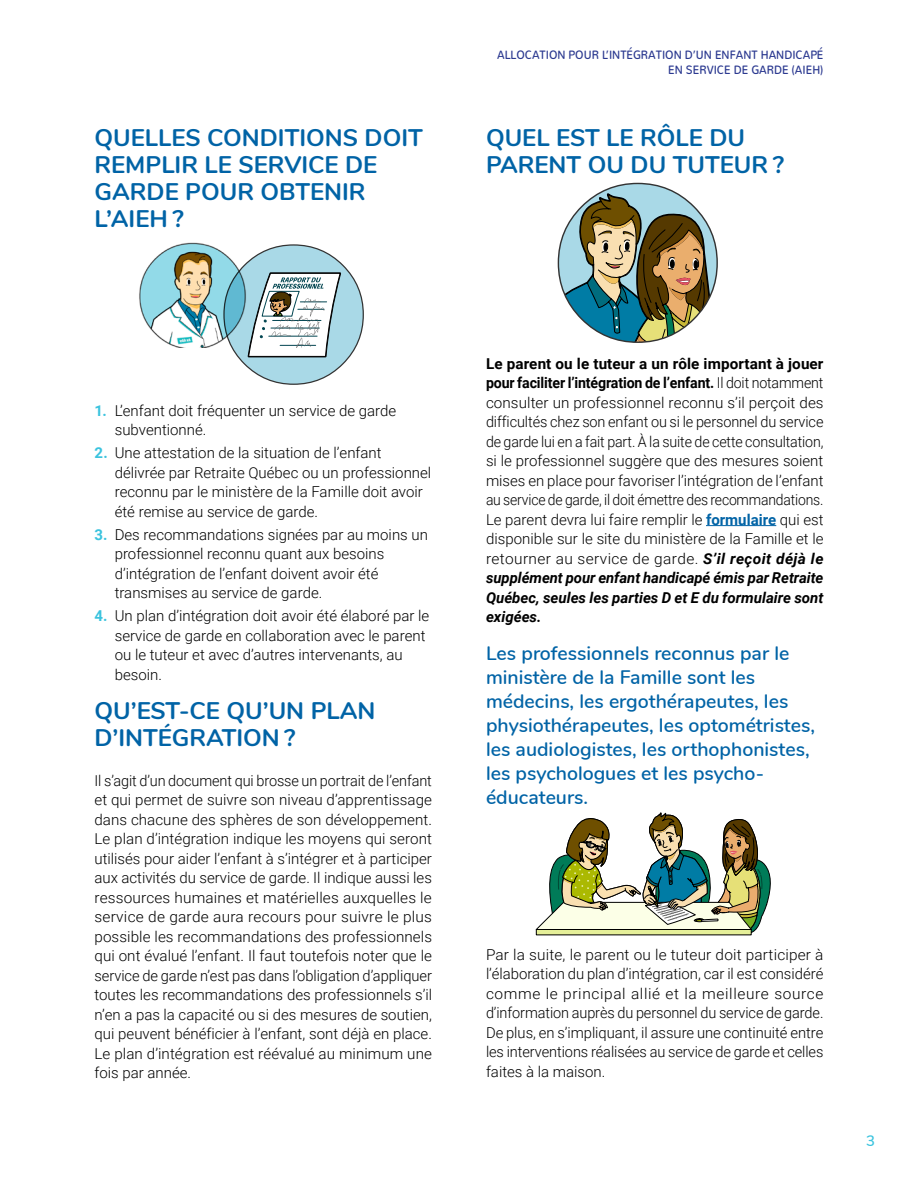
<style>
.page{position:relative;width:918px;height:1188px;background:#fff}
.page>*{position:absolute;margin:0;border:0;box-sizing:border-box;transform-origin:0 0}
.t1{font:700 24px/27px "Nunito";color:#0063a6}
.t2{font:600 19.5px/24px "Nunito";color:#0063a6}
.t3{font:300 15px/19.5px "Roboto";color:#000}
.t4{font:300 15px/19.5px "Roboto";color:#000;text-align:justify;scale:.96 1}
.t5{font:300 15px/19.5px "Roboto";color:#000;text-align:justify;scale:.95 1}
.t6{font:600 15px "Nunito";color:#3bc3de}
.t7{font:500 12px/14.4px "Nunito";color:#2b3990;text-align:right;scale:.9 1}
.s1{font-weight:700;color:#3bc3de}
.s2{font-weight:700}
.s3{font-weight:700;color:#0063a6}
.s4{font-weight:700;font-style:italic}
</style>
<div class="page">
<hr style="left:706px;top:525px;width:70px;height:1px;background:#0063a6">
<svg style="left:231px;top:244px;width:133px;height:141px"></svg>
<img style="left:139px;top:242px;width:111px;height:106px">
<svg style="left:557px;top:182px;width:161px;height:161px"></svg>
<svg style="left:536px;top:812px;width:235px;height:123px"></svg>
<h2 class="t1" style="left:94px;top:123px;width:330px">QUELLES CONDITIONS DOIT<br>REMPLIR LE SERVICE DE<br>GARDE POUR OBTENIR<br>L’AIEH ?</h2>
<p class="t3" style="left:115px;top:400px;width:283px;text-indent:-20px"><span class="s1">1.</span> L’enfant doit fréquenter un service de garde subventionné.</p>
<p class="t3" style="left:115px;top:443px;width:318px;text-indent:-20px"><span class="s1">2.</span> Une attestation de la situation de l’enfant délivrée par Retraite Québec ou un professionnel reconnu par le ministère de la Famille doit avoir été remise au service de garde.</p>
<p class="t3" style="left:115px;top:524px;width:315px;text-indent:-20px"><span class="s1">3.</span> Des recommandations signées par au moins un professionnel reconnu quant aux besoins d’intégration de l’enfant doivent avoir été transmises au service de garde.</p>
<p class="t3" style="left:115px;top:606px;width:316px;text-indent:-20px"><span class="s1">4.</span> Un plan d’intégration doit avoir été élaboré par le service de garde en collaboration avec le parent ou le tuteur et avec d’autres intervenants, au besoin.</p>
<h2 class="t1" style="left:94px;top:696px;width:282px">QU’EST-CE QU’UN PLAN<br>D’INTÉGRATION ?</h2>
<p class="t4" style="left:94px;top:770px;width:353px">Il s’agit d’un document qui brosse un portrait de l’enfant et qui permet de suivre son niveau d’apprentissage dans chacune des sphères de son développement.<br>Le plan d’intégration indique les moyens qui seront utilisés pour aider l’enfant à s’intégrer et à participer aux activités du service de garde. Il indique aussi les ressources humaines et matérielles auxquelles le service de garde aura recours pour suivre le plus possible les recommandations des professionnels qui ont évalué l’enfant. Il faut toutefois noter que le service de garde n’est pas dans l’obligation d’appliquer toutes les recommandations des professionnels s’il n’en a pas la capacité ou si des mesures de soutien, qui peuvent bénéficier à l’enfant, sont déjà en place.<br>Le plan d’intégration est réévalué au minimum une fois par année.</p>
<p class="t7" style="left:497px;top:47px;width:364px">ALLOCATION POUR L’INTÉGRATION D’UN ENFANT HANDICAPÉ<br>EN SERVICE DE GARDE (AIEH)</p>
<h2 class="t1" style="left:486px;top:123px;width:300px">QUEL EST LE RÔLE DU<br>PARENT OU DU TUTEUR ?</h2>
<p class="t5" style="left:486px;top:353px;width:357px"><span class="s2">Le parent ou le tuteur a un rôle important à jouer pour faciliter l’intégration de l’enfant.</span> Il doit notamment consulter un professionnel reconnu s’il perçoit des difficultés chez son enfant ou si le personnel du service de garde lui en a fait part. À la suite de cette consultation, si le professionnel suggère que des mesures soient mises en place pour favoriser l’intégration de l’enfant au service de garde, il doit émettre des recommandations.<br>Le parent devra lui faire remplir le <span class="s3">formulaire</span> qui est disponible sur le site du ministère de la Famille et le retourner au service de garde. <span class="s4">S’il reçoit déjà le supplément pour enfant handicapé émis par Retraite Québec, seules les parties D et E du formulaire sont exigées.</span></p>
<p class="t2" style="left:486px;top:640px;width:331px">Les professionnels reconnus par le ministère de la Famille sont les médecins, les ergothérapeutes, les physiothérapeutes, les optométristes, les audiologistes, les orthophonistes, les psychologues et les psycho&shy;éducateurs.</p>
<p class="t3" style="left:486px;top:944px;width:339px;text-align:justify">Par la suite, le parent ou le tuteur doit participer à l’élaboration du plan d’intégration, car il est considéré comme le principal allié et la meilleure source d’information auprès du personnel du service de garde.<br>De plus, en s’impliquant, il assure une continuité entre les interventions réalisées au service de garde et celles faites à la maison.</p>
<p class="t6" style="left:866px;top:1130px;width:10px">3</p>
</div>
